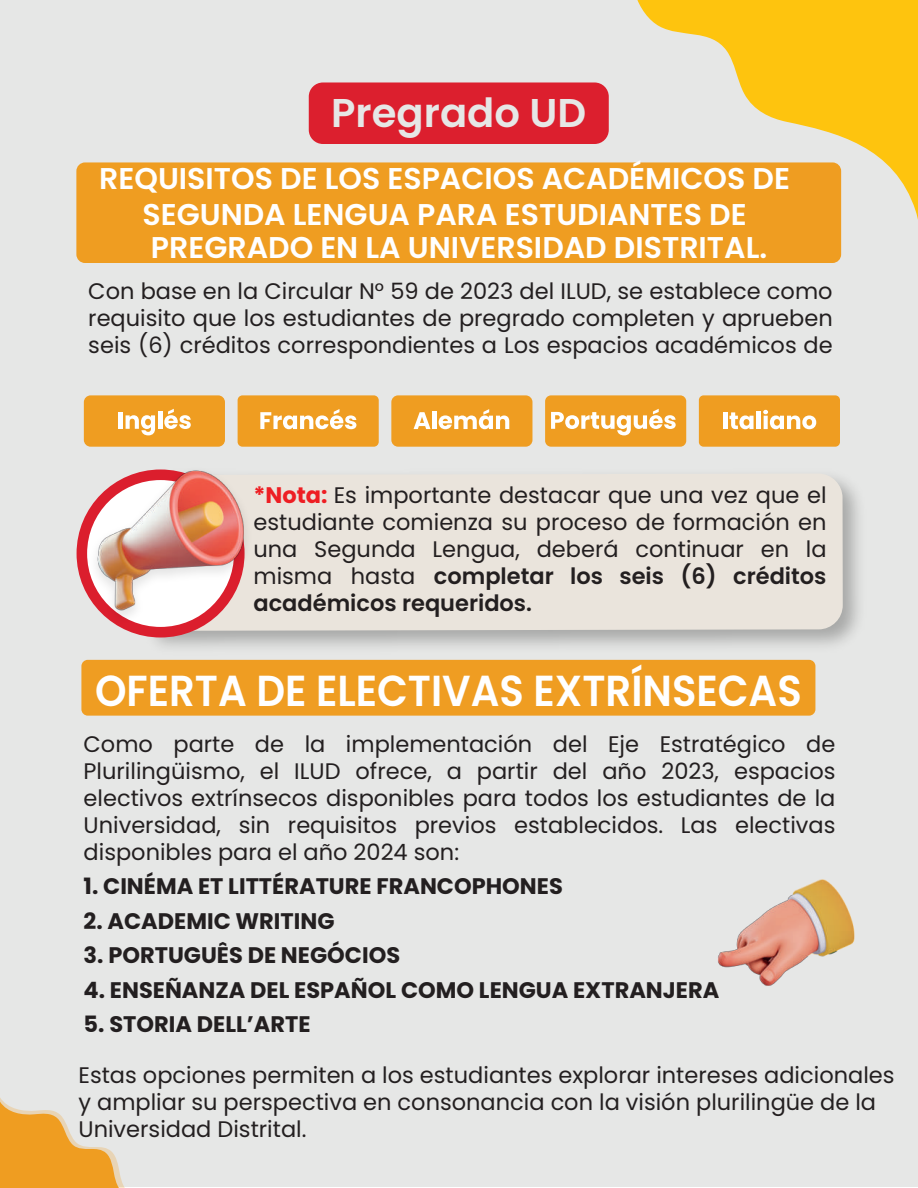
<style>
.page{position:relative;width:918px;height:1188px;background:#fff}
.page>*{position:absolute;margin:0;border:0;box-sizing:border-box;transform-origin:0 0}
.t1{font:600 43.35px "Poppins";color:#fff;scale:.93 1}
.t2{font:600 40.2px "Poppins";color:#e6e7e6}
.t3{font:600 30px/36px "Poppins";color:#fff;text-align:center}
.t4{font:22.5px/27px "Poppins";color:#231f20;text-align:justify}
.t5{font:700 22.5px "Poppins";color:#231f20}
.s1{font-weight:700;color:#ee1e23}
.s2{font-weight:600}
</style>
<div class="page">
<div style="left:0;top:0;width:918px;height:1186px;background:#e6e7e6"></div>
<svg style="left:0;top:1098px;width:125px;height:90px"></svg>
<svg style="left:637px;top:0;width:281px;height:263px;fill:#fec40e"></svg>
<div style="left:76px;top:162px;width:765px;height:101px;background:#ef9d21;border-radius:9px"></div>
<div style="left:81px;top:660px;width:734px;height:56px;background:#ef9d22;border-radius:6px"></div>
<div style="left:545px;top:395px;width:141px;height:52px;background:#ef9d21;border-radius:6px"></div>
<svg style="left:551px;top:409px;width:125px;height:26px"></svg>
<div style="left:699px;top:395px;width:141px;height:52px;background:#ef9d21;border-radius:5px"></div>
<hr style="left:723px;top:412px;width:4px;height:17px;background:#fff">
<svg style="left:729px;top:412px;width:25px;height:17px"></svg>
<hr style="left:757px;top:411px;width:4px;height:18px;background:#fff">
<svg style="left:763px;top:410px;width:53px;height:19px"></svg>
<div style="left:238px;top:395px;width:141px;height:52px;background:#ef9d21;border-radius:5px"></div>
<svg style="left:260px;top:409px;width:96px;height:20px"></svg>
<div style="left:84px;top:395px;width:141px;height:52px;background:#ef9d21;border-radius:7px"></div>
<div style="left:118px;top:412px;width:5px;height:17px;background:#fff"></div>
<svg style="left:126px;top:415px;width:29px;height:20px"></svg>
<hr style="left:158px;top:411px;width:4px;height:18px;background:#fff">
<svg style="left:164px;top:409px;width:27px;height:20px"></svg>
<div style="left:391px;top:395px;width:141px;height:52px;background:#ef9d21;border-radius:7px"></div>
<svg style="left:414px;top:412px;width:17px;height:17px"></svg>
<hr style="left:432px;top:411px;width:4px;height:18px;background:#fff">
<svg style="left:439px;top:409px;width:70px;height:20px"></svg>
<div style="left:196px;top:474px;width:647px;height:157px;background:#eae4dc"></div>
<div style="left:77px;top:470px;width:168px;height:168px;background:#db1e2d;border-radius:84px"></div>
<img style="left:84px;top:473px;width:174px;height:157px">
<img style="left:86px;top:469px;width:171px;height:158px">
<img style="left:718px;top:879px;width:137px;height:107px">
<div style="left:309px;top:82px;width:300px;height:62px;background:#dc1f2e;border-radius:14px"></div>
<h2 class="t2" style="left:331px;top:90px;width:257px">Pregrado UD</h2>
<h3 class="t3" style="left:99px;top:161px;width:692px">REQUISITOS DE LOS ESPACIOS ACADÉMICOS DE<br>SEGUNDA LENGUA PARA ESTUDIANTES DE</h3>
<h3 class="t3" style="left:151px;top:230px;width:618px">PREGRADO EN LA UNIVERSIDAD DISTRITAL.</h3>
<p class="t4" style="left:88px;top:278px;width:746px">Con base en la Circular N° 59 de 2023 del ILUD, se establece como requisito que los estudiantes de pregrado completen y aprueben seis (6) créditos correspondientes a Los espacios académicos de</p>
<p class="t4" style="left:254px;top:482px;width:575px"><span class="s1">*Nota:</span> Es importante destacar que una vez que el estudiante comienza su proceso de formación en una Segunda Lengua, deberá continuar en la misma hasta <span class="s2">completar los seis (6) créditos académicos requeridos.</span></p>
<h1 class="t1" style="left:95px;top:666px;width:761px">OFERTA DE ELECTIVAS EXTRÍNSECAS</h1>
<p class="t4" style="left:84px;top:730px;width:753px">Como parte de la implementación del Eje Estratégico de Plurilingüismo, el ILUD ofrece, a partir del año 2023, espacios electivos extrínsecos disponibles para todos los estudiantes de la Universidad, sin requisitos previos establecidos. Las electivas disponibles para el año 2024 son:</p>
<p class="t5" style="left:84px;top:873px;width:481px">1. CINÉMA ET LITTÉRATURE FRANCOPHONES</p>
<p class="t5" style="left:84px;top:908px;width:252px">2. ACADEMIC WRITING</p>
<p class="t5" style="left:84px;top:942px;width:318px">3. PORTUGUÊS DE NEGÓCIOS</p>
<p class="t5" style="left:84px;top:977px;width:637px">4. ENSEÑANZA DEL ESPAÑOL COMO LENGUA EXTRANJERA</p>
<p class="t5" style="left:84px;top:1011px;width:229px">5. STORIA DELL’ARTE</p>
<p class="t4" style="left:79px;top:1062px;width:818px;text-align:left">Estas opciones permiten a los estudiantes explorar intereses adicionales y ampliar su perspectiva en consonancia con la visión plurilingüe de la<br>Universidad Distrital.</p>
</div>
